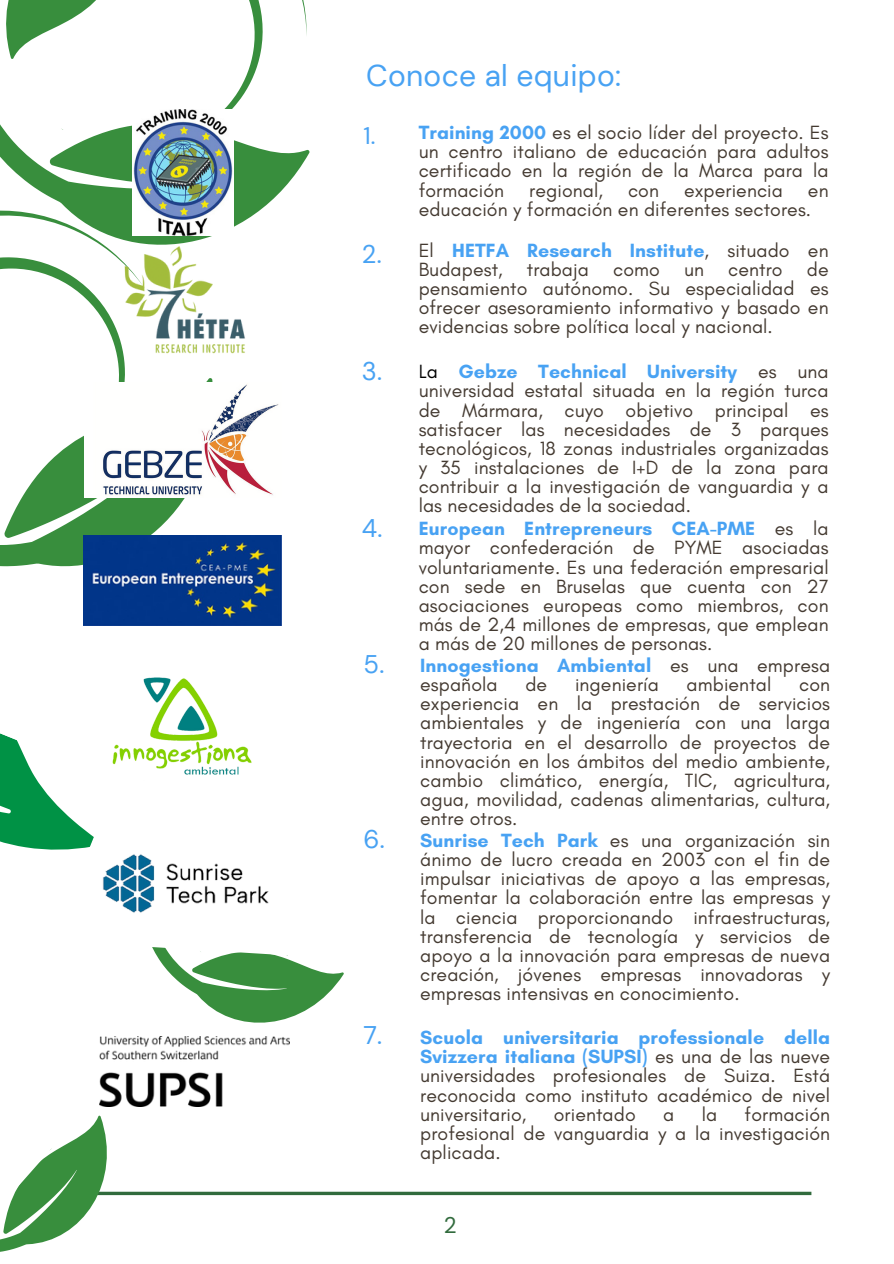
<style>
.page{position:relative;width:894px;height:1264px;background:#fff}
.page>*{position:absolute;margin:0;border:0;box-sizing:border-box;transform-origin:0 0}
.t1{font:30px "DM Sans";letter-spacing:.01em;color:#48a2f3}
.t2{font:25.5px "DM Sans";color:#48a2f3}
.t3{font:24px "DM Sans";color:#48a2f3}
.t4{font:22.5px "DM Sans";color:#316b3d}
.t5{font:19.5px/19.2px "Glacial Indifference";letter-spacing:.005em;color:#443a31;text-align:justify}
.t6{font:700 19.5px/19.2px "Glacial Indifference";letter-spacing:.005em;color:#48a2f3}
.s1{font-weight:700;color:#48a2f3}
.s2{color:#000}
.s3{font-weight:400;color:#443a31}
</style>
<div class="page">
<svg style="left:0;top:0;width:310px;height:191px"></svg>
<svg style="left:152px;top:1191px;width:659px;height:4px;background:#568660"></svg>
<svg style="left:0;top:139px;width:281px;height:487px"></svg>
<svg style="left:0;top:1106px;width:152px;height:146px"></svg>
<img style="left:132px;top:109px;width:101px;height:126px">
<img style="left:118px;top:239px;width:136px;height:122px">
<img style="left:83px;top:535px;width:198px;height:90px">
<img style="left:143px;top:677px;width:109px;height:98px">
<img style="left:99px;top:1036px;width:190px;height:70px">
<svg style="left:0;top:689px;width:201px;height:161px"></svg>
<svg style="left:132px;top:955px;width:212px;height:88px"></svg>
<img style="left:84px;top:382px;width:197px;height:115px">
<img style="left:97px;top:795px;width:177px;height:176px">
<h2 class="t1" style="left:366px;top:56px;width:256px">Conoce al equipo:</h2>
<p class="t3" style="left:363px;top:120px;width:14px">1.</p>
<p class="t2" style="left:362px;top:238px;width:21px">2.</p>
<p class="t5" style="left:418px;top:123px;width:411px"><span class="s1">Training 2000</span> es el socio líder del proyecto. Es un centro italiano de educación para adultos certificado en la región de la Marca para la formación</p>
<p class="t5" style="left:529px;top:180px;width:75px">regional,</p>
<p class="t5" style="left:627px;top:180px;width:32px">con</p>
<p class="t5" style="left:683px;top:180px;width:100px">experiencia</p>
<p class="t5" style="left:418px;top:180px;width:411px;text-indent:389px">en educación y formación en diferentes sectores.</p>
<h2 class="t5" style="left:418px;top:240px;width:411px">El <span class="s1">HETFA Research Institute</span>, situado en Budapest, trabaja como un centro de pensamiento autónomo. Su especialidad es ofrecer asesoramiento informativo y basado en evidencias sobre política local y nacional.</h2>
<p class="t2" style="left:362px;top:355px;width:22px">3.</p>
<h2 class="t5" style="left:418px;top:362px;width:411px"><span class="s2">La</span> <span class="s1">Gebze Technical University</span> es una universidad estatal situada en la región turca de Mármara, cuyo objetivo principal es satisfacer las necesidades de 3 parques tecnológicos, 18 zonas industriales organizadas y 35 instalaciones de I+D de la zona para contribuir a la investigación de vanguardia y a las necesidades de la sociedad.</h2>
<p class="t2" style="left:362px;top:512px;width:22px">4.</p>
<h2 class="t5" style="left:418px;top:519px;width:411px"><span class="s1">European Entrepreneurs CEA-PME</span> es la mayor confederación de PYME asociadas voluntariamente. Es una federación empresarial con sede en Bruselas que cuenta con 27 asociaciones europeas como miembros, con más de 2,4 millones de empresas, que emplean a más de 20 millones de personas.</h2>
<p class="t2" style="left:363px;top:648px;width:22px">5.</p>
<p class="t6" style="left:420px;top:655px;width:411px">Innogestiona Ambiental <span class="s3">es una empresa española</span></p>
<p class="t5" style="left:525px;top:674px;width:23px">de</p>
<p class="t5" style="left:575px;top:674px;width:85px">ingeniería</p>
<p class="t5" style="left:686px;top:674px;width:86px">ambiental</p>
<p class="t5" style="left:420px;top:674px;width:411px;text-indent:379px">con experiencia en la prestación de servicios ambientales y de ingeniería con una larga trayectoria en el desarrollo de proyectos de innovación en los ámbitos del medio ambiente, cambio climático, energía, TIC, agricultura, agua, movilidad, cadenas alimentarias, cultura, entre otros.</p>
<p class="t2" style="left:363px;top:822px;width:23px">6.</p>
<p class="t5" style="left:420px;top:830px;width:411px"><span class="s1">Sunrise Tech Park</span> es una organización sin ánimo de lucro creada en 2003 con el fin de impulsar iniciativas de apoyo a las empresas, fomentar la colaboración entre las empresas y la ciencia proporcionando infraestructuras, transferencia de tecnología y servicios de apoyo a la innovación para empresas de nueva creación, jóvenes empresas innovadoras y empresas intensivas en conocimiento.</p>
<p class="t2" style="left:363px;top:1018px;width:20px">7.</p>
<h2 class="t5" style="left:420px;top:1027px;width:411px"><span class="s1">Scuola universitaria professionale della Svizzera italiana (SUPSI)</span> es una de las nueve universidades profesionales de Suiza. Está reconocida como instituto académico de nivel universitario,</h2>
<h2 class="t5" style="left:420px;top:1104px;width:411px;text-indent:324px">formación profesional de vanguardia y a la investigación aplicada.</h2>
<h2 class="t5" style="left:553px;top:1104px;width:83px">orientado</h2>
<h2 class="t5" style="left:663px;top:1104px;width:13px">a</h2>
<h2 class="t5" style="left:701px;top:1104px;width:17px">la</h2>
<p class="t4" style="left:444px;top:1210px;width:14px">2</p>
</div>
